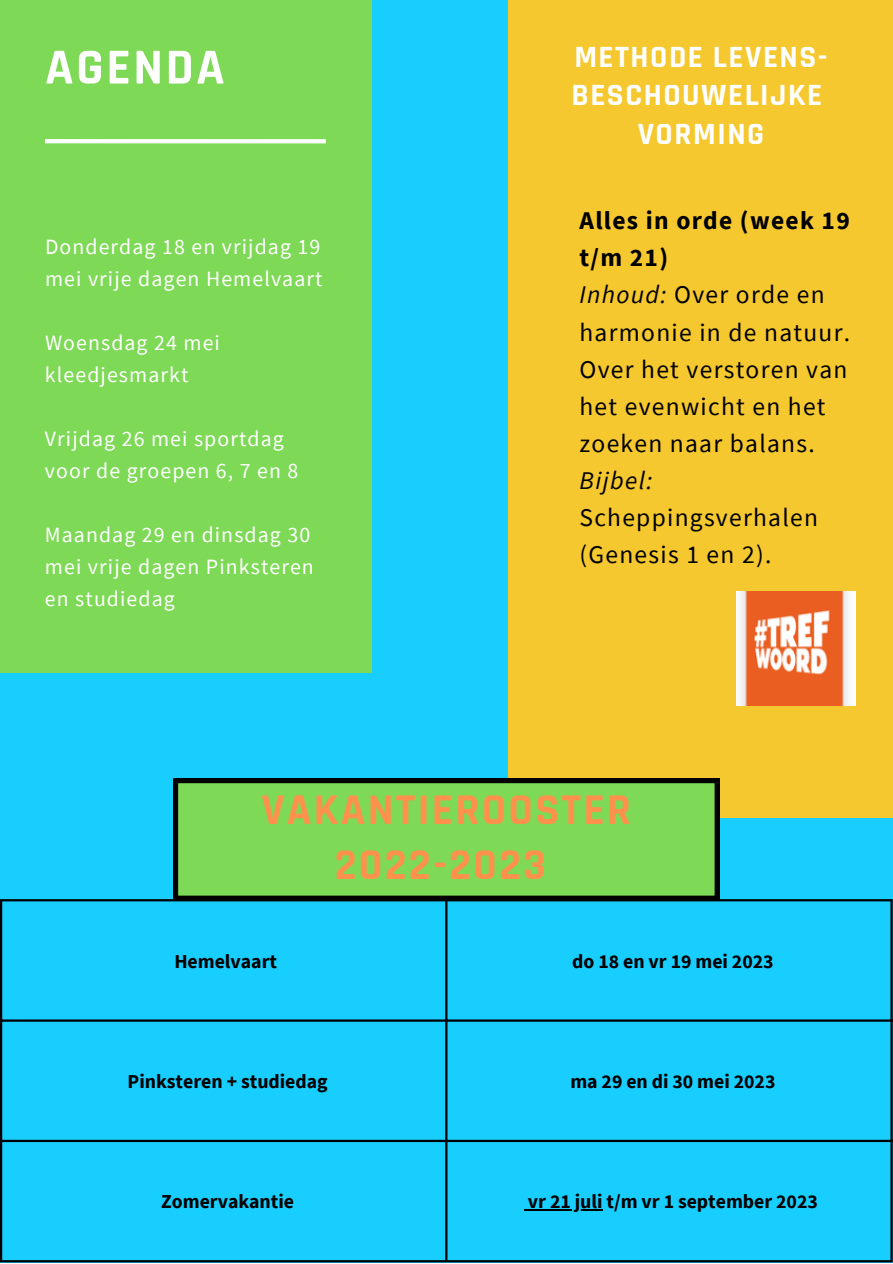
<style>
.page{position:relative;width:893px;height:1264px;background:#fff}
.page>*{position:absolute;margin:0;border:0;box-sizing:border-box;transform-origin:0 0}
.t1{font:700 50.85px "Rajdhani";letter-spacing:.05em;color:#fff}
.t2{font:700 44.4px/54.9px "Rajdhani";letter-spacing:.05em;color:#ff914d;text-align:center}
.t3{font:700 31.35px "Rajdhani";letter-spacing:.05em;color:#fff}
.t4{font:25.5px/37px "Source Sans Pro";letter-spacing:.05em;color:#000}
.t5{font:700 25.5px/37px "Source Sans Pro";letter-spacing:.05em;color:#000}
.t6{font:21.75px/32px "Source Sans Pro";letter-spacing:.05em;color:#fff}
.t7{font:700 19.65px "Source Sans Pro";color:#000}
.s1{font-style:italic}
</style>
<div class="page">
<div style="left:0;top:0;width:892px;height:1262px;background:#18ceff"></div>
<div style="left:0;top:0;width:371px;height:672px;background:#7ed957"></div>
<svg style="left:45px;top:139px;width:281px;height:4px"></svg>
<div style="left:508px;top:0;width:384px;height:818px;background:#f6c82f"></div>
<img style="left:736px;top:591px;width:118px;height:114px">
<hr style="left:528px;top:1209px;width:74px;height:1px;background:#000">
<hr style="left:0;top:901px;width:2px;height:359px;background:#000">
<hr style="left:445px;top:901px;width:2px;height:359px;background:#000">
<hr style="left:890px;top:901px;width:2px;height:359px;background:#000">
<hr style="left:0;top:899px;width:892px;height:2px;background:#000">
<hr style="left:0;top:1019px;width:892px;height:2px;background:#000">
<hr style="left:0;top:1139px;width:892px;height:2px;background:#000">
<hr style="left:0;top:1260px;width:892px;height:2px;background:#000">
<svg style="left:174px;top:778px;width:545px;height:121px"></svg>
<p class="t1" style="left:45px;top:36px;width:181px">AGENDA</p>
<p class="t6" style="left:45px;top:230px;width:279px">Donderdag 18 en vrijdag 19 mei vrije dagen Hemelvaart</p>
<p class="t6" style="left:45px;top:326px;width:176px">Woensdag 24 mei kleedjesmarkt</p>
<p class="t6" style="left:45px;top:422px;width:255px">Vrijdag 26 mei sportdag voor de groepen 6, 7 en 8</p>
<p class="t6" style="left:45px;top:518px;width:270px">Maandag 29 en dinsdag 30 mei vrije dagen Pinksteren en studiedag</p>
<p class="t3" style="left:574px;top:38px;width:255px">METHODE LEVENS-</p>
<p class="t3" style="left:571px;top:76px;width:252px">BESCHOUWELIJKE</p>
<p class="t3" style="left:637px;top:114px;width:128px">VORMING</p>
<p class="t5" style="left:579px;top:202px;width:272px">Alles in orde (week 19 t/m 21)</p>
<p class="t4" style="left:579px;top:276px;width:272px"><span class="s1">Inhoud:</span> Over orde en harmonie in de natuur.<br>Over het verstoren van het evenwicht en het zoeken naar balans.</p>
<p class="t4" style="left:579px;top:461px;width:240px"><span class="s1">Bijbel:<br></span>Scheppingsverhalen (Genesis 1 en 2).</p>
<p class="t2" style="left:261px;top:783px;width:371px">VAKANTIEROOSTER<br>2022-2023</p>
<p class="t7" style="left:174px;top:948px;width:104px">Hemelvaart</p>
<p class="t7" style="left:572px;top:948px;width:203px">do 18 en vr 19 mei 2023</p>
<p class="t7" style="left:128px;top:1068px;width:201px">Pinksteren + studiedag</p>
<p class="t7" style="left:570px;top:1068px;width:206px">ma 29 en di 30 mei 2023</p>
<p class="t7" style="left:161px;top:1188px;width:134px">Zomervakantie</p>
<p class="t7" style="left:528px;top:1188px;width:291px">vr 21 juli t/m vr 1 september 2023</p>
</div>
